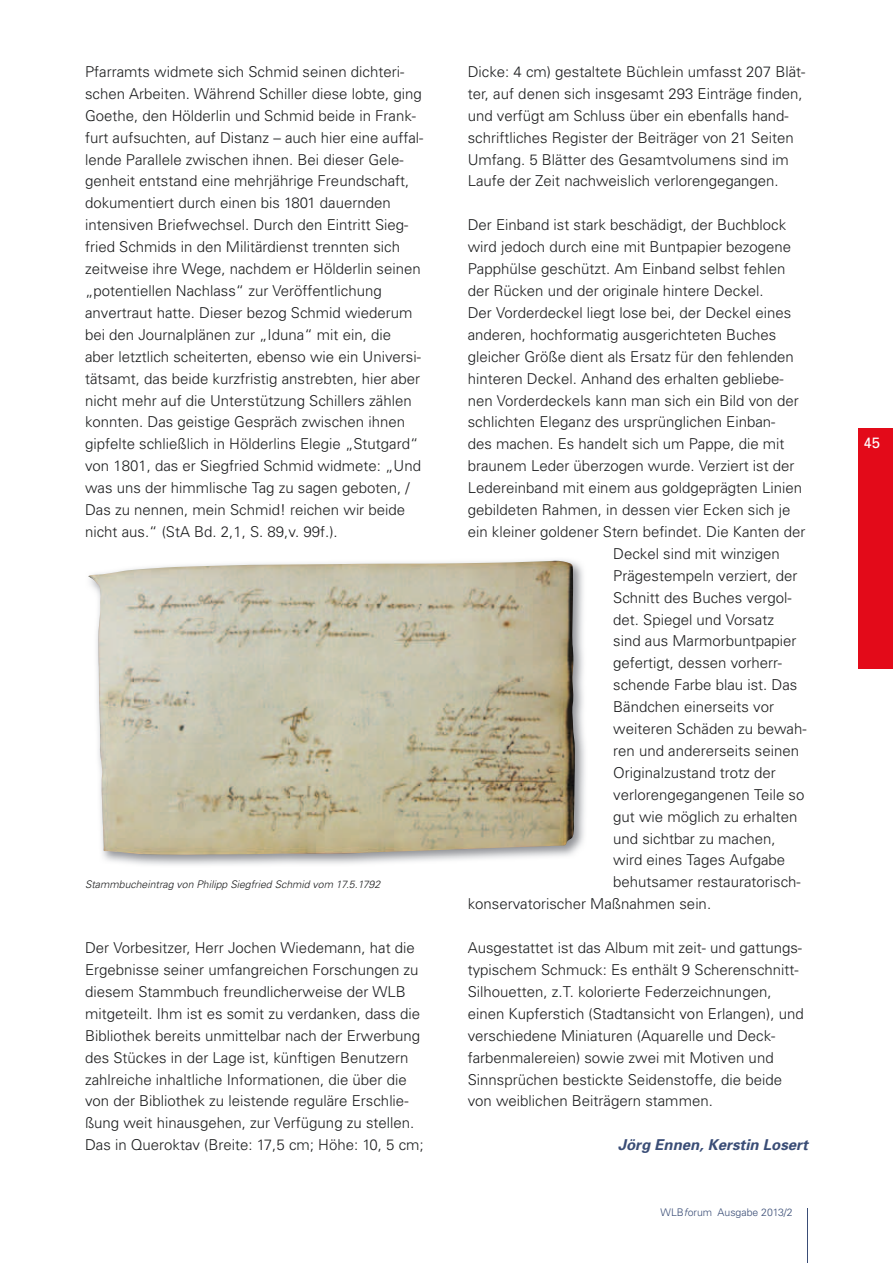
<style>
.page{position:relative;width:893px;height:1263px;background:#fff}
.page>*{position:absolute;margin:0;border:0;box-sizing:border-box;transform-origin:0 0}
.t1{font:300 15px/21.9px "Univers";color:#1d1e1f}
.t2{font:italic 700 15px "Univers";color:#3a4d76}
.t3{font:15px "Univers";color:#fff}
.t4{font:italic 300 10.5px "Univers";color:#1d1e1f}
.t5{font:300 10.5px "Univers";color:#3a4d76}
.s1{font-style:italic}
</style>
<div class="page">
<hr style="left:807px;top:1208px;width:1px;height:55px;background:#3a4d76">
<div style="left:859px;top:428px;width:34px;height:240px;background:#e30a19"></div>
<img style="left:103px;top:559px;width:482px;height:306px">
<img style="left:88px;top:561px;width:487px;height:294px">
<p class="t1" style="left:85px;top:60px;width:340px">Pfarramts widmete sich Schmid seinen dichteri&shy;schen Arbeiten. Während Schiller diese lobte, ging Goethe, den Hölderlin und Schmid beide in Frank&shy;furt aufsuchten, auf Distanz – auch hier eine auffal&shy;lende Parallele zwischen ihnen. Bei dieser Gele&shy;genheit entstand eine mehrjährige Freundschaft, dokumentiert durch einen bis 1801 dauernden intensiven Briefwechsel. Durch den Eintritt Sieg&shy;fried Schmids in den Militärdienst trennten sich zeitweise ihre Wege, nachdem er Hölderlin seinen „potentiellen Nachlass“ zur Veröffentlichung anvertraut hatte. Dieser bezog Schmid wiederum bei den Journalplänen zur „Iduna“ mit ein, die aber letztlich scheiterten, ebenso wie ein Universi&shy;tätsamt, das beide kurzfristig anstrebten, hier aber nicht mehr auf die Unterstützung Schillers zählen konnten. Das geistige Gespräch zwischen ihnen gipfelte schließlich in Hölderlins Elegie „Stutgard“ von 1801, das er Siegfried Schmid widmete: „Und was uns der himmlische Tag zu sagen geboten, / Das zu nennen, mein Schmid! reichen wir beide nicht aus.“ (StA Bd. 2,1, S. 89,v. 99f.).</p>
<p class="t4" style="left:85px;top:878px;width:297px">Stammbucheintrag von Philipp Siegfried Schmid vom 17.5.1792</p>
<p class="t1" style="left:85px;top:936px;width:340px">Der Vorbesitzer, Herr Jochen Wiedemann, hat die Ergebnisse seiner umfangreichen Forschungen zu diesem Stammbuch freundlicherweise der WLB mitgeteilt. Ihm ist es somit zu verdanken, dass die Bibliothek bereits unmittelbar nach der Erwerbung des Stückes in der Lage ist, künftigen Benutzern zahlreiche inhaltliche Informationen, die über die von der Bibliothek zu leistende reguläre Erschlie&shy;ßung weit hinausgehen, zur Verfügung zu stellen.<br>Das in Queroktav (Breite: 17,5 cm; Höhe: 10, 5 cm;</p>
<p class="t1" style="left:468px;top:60px;width:339px">Dicke: 4 cm) gestaltete Büchlein umfasst 207 Blät&shy;ter, auf denen sich insgesamt 293 Einträge finden, und verfügt am Schluss über ein ebenfalls hand&shy;schriftliches Register der Beiträger von 21 Seiten Umfang. 5 Blätter des Gesamtvolumens sind im Laufe der Zeit nachweislich verlorengegangen.</p>
<p class="t1" style="left:468px;top:214px;width:320px">Der Einband ist stark beschädigt, der Buchblock</p>
<p class="t1" style="left:468px;top:235px;width:325px">wird jedoch durch eine mit Buntpapier bezogene</p>
<p class="t1" style="left:468px;top:257px;width:319px">Papphülse geschützt. Am Einband selbst fehlen</p>
<p class="t1" style="left:468px;top:279px;width:297px">der Rücken und der originale hintere Deckel.</p>
<p class="t1" style="left:468px;top:301px;width:325px">Der Vorderdeckel liegt lose bei, der Deckel eines</p>
<p class="t1" style="left:468px;top:323px;width:310px">anderen, hochformatig ausgerichteten Buches</p>
<p class="t1" style="left:468px;top:345px;width:327px">gleicher Größe dient als Ersatz für den fehlenden</p>
<p class="t1" style="left:468px;top:367px;width:317px">hinteren Deckel. Anhand des erhalten gebliebe-</p>
<p class="t1" style="left:468px;top:389px;width:332px">nen Vorderdeckels kann man sich ein Bild von der</p>
<p class="t1" style="left:468px;top:411px;width:309px">schlichten Eleganz des ursprünglichen Einban-</p>
<p class="t1" style="left:468px;top:433px;width:318px">des machen. Es handelt sich um Pappe, die mit</p>
<p class="t1" style="left:468px;top:454px;width:328px">braunem Leder überzogen wurde. Verziert ist der</p>
<p class="t1" style="left:468px;top:476px;width:336px">Ledereinband mit einem aus goldgeprägten Linien</p>
<p class="t1" style="left:468px;top:498px;width:324px">gebildeten Rahmen, in dessen vier Ecken sich je</p>
<p class="t1" style="left:468px;top:520px;width:339px">ein kleiner goldener Stern befindet. Die Kanten der</p>
<p class="t1" style="left:613px;top:542px;width:168px">Deckel sind mit winzigen</p>
<p class="t1" style="left:613px;top:564px;width:186px">Prägestempeln verziert, der</p>
<p class="t1" style="left:613px;top:586px;width:180px">Schnitt des Buches vergol-</p>
<p class="t1" style="left:613px;top:608px;width:162px">det. Spiegel und Vorsatz</p>
<p class="t1" style="left:613px;top:630px;width:185px">sind aus Marmorbuntpapier</p>
<p class="t1" style="left:613px;top:652px;width:170px">gefertigt, dessen vorherr-</p>
<p class="t1" style="left:613px;top:673px;width:186px">schende Farbe blau ist. Das</p>
<p class="t1" style="left:613px;top:695px;width:162px">Bändchen einerseits vor</p>
<p class="t1" style="left:613px;top:717px;width:195px">weiteren Schäden zu bewah-</p>
<p class="t1" style="left:613px;top:739px;width:187px">ren und andererseits seinen</p>
<p class="t1" style="left:613px;top:761px;width:164px">Originalzustand trotz der</p>
<p class="t1" style="left:613px;top:783px;width:193px">verlorengegangenen Teile so</p>
<p class="t1" style="left:613px;top:805px;width:186px">gut wie möglich zu erhalten</p>
<p class="t1" style="left:613px;top:827px;width:164px">und sichtbar zu machen,</p>
<p class="t1" style="left:613px;top:849px;width:174px">wird eines Tages Aufgabe</p>
<p class="t1" style="left:613px;top:871px;width:189px">behutsamer restauratorisch-</p>
<p class="t1" style="left:468px;top:892px;width:245px">konservatorischer Maßnahmen sein.</p>
<p class="t1" style="left:468px;top:936px;width:337px">Ausgestattet ist das Album mit zeit- und gattungs&shy;typischem Schmuck: Es enthält 9 Scherenschnitt-Silhouetten, z.T. kolorierte Federzeichnungen, einen Kupferstich (Stadtansicht von Erlangen), und verschiedene Miniaturen (Aquarelle und Deck&shy;farbenmalereien) sowie zwei mit Motiven und Sinnsprüchen bestickte Seidenstoffe, die beide von weiblichen Beiträgern stammen.</p>
<p class="t2" style="left:618px;top:1135px;width:192px">Jörg Ennen, Kerstin Losert</p>
<p class="t5" style="left:661px;top:1206px;width:134px">WLB<span class="s1">f</span>orum Ausgabe 2013/2</p>
<p class="t3" style="left:863px;top:434px;width:18px">45</p>
</div>
